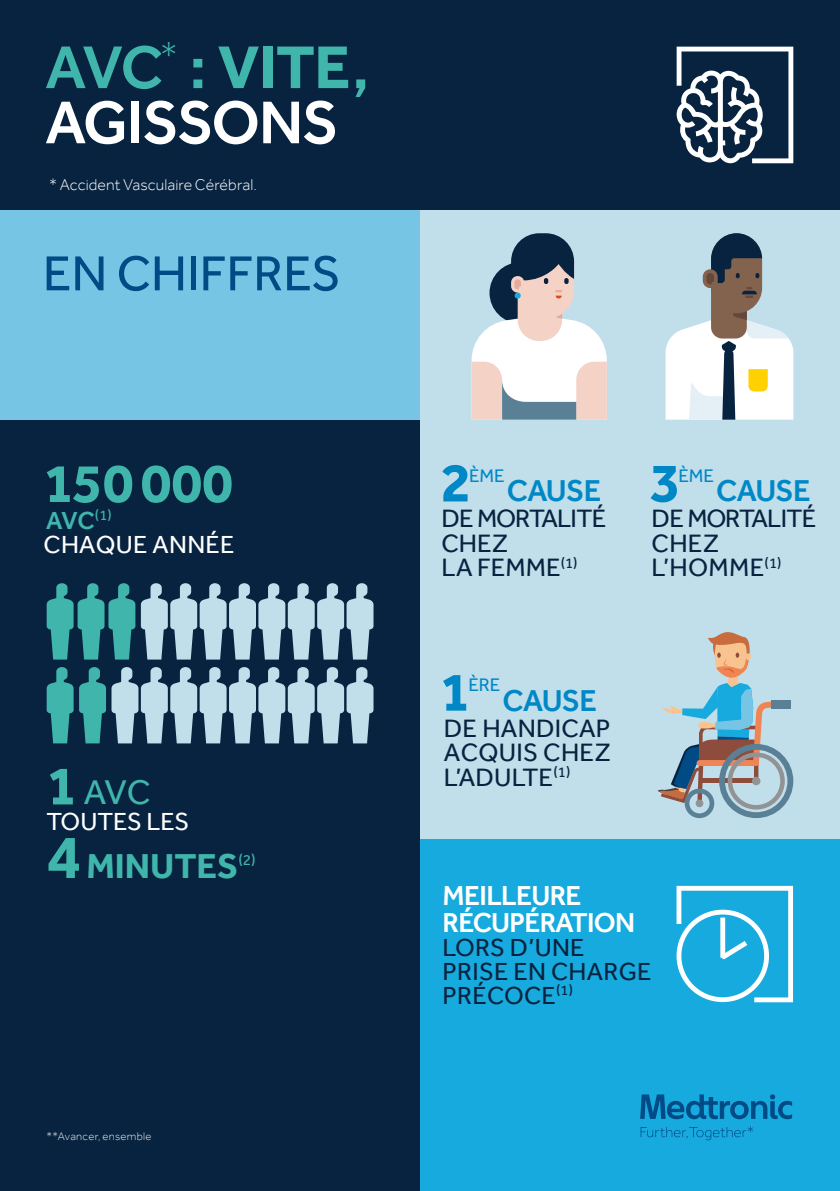
<style>
.page{position:relative;width:840px;height:1191px;background:#fff}
.page>*{position:absolute;margin:0;border:0;box-sizing:border-box;transform-origin:0 0}
.t1{font:500 62.4px/55.2px "Effra";letter-spacing:-.03em;color:#fff}
.t2{font:700 56.4px "Effra";color:#40b5ab}
.t3{font:700 56.4px "Effra";color:#0088c6}
.t4{font:50.8px "Effra";color:#004a85}
.t5{font:700 35.6px "Effra";color:#40b5ab}
.t6{font:35.2px "Effra";color:#40b5ab}
.t7{font:500 31px "Effra";letter-spacing:-.025em;color:#0088c6}
.t8{font:500 28.2px/26.8px "Effra";letter-spacing:-.025em;color:#fff}
.t9{font:25.8px/24.6px "Effra";letter-spacing:-.025em;color:#072340}
.t10{font:25.8px/24.6px "Effra";letter-spacing:.005em;color:#072340;text-align:justify}
.t11{font:25.4px/24px "Effra";letter-spacing:.01em;color:#072340}
.t12{font:25.4px/24px "Effra";letter-spacing:.01em;color:#fff}
.t13{font:18.8px "Effra";letter-spacing:-.01em;color:#0088c6}
.t14{font:300 16px "Effra";letter-spacing:.005em;color:#fff}
.t15{font:15.4px "Effra";color:#40b5ab}
.t16{font:300 11.2px "Effra";letter-spacing:.025em;color:#efeeed}
.s1{color:#40b5ab}
.s2{font-weight:700;color:#40b5ab}
.s3{font-weight:700;font-size:56.4px}
.s4{font-weight:500;color:#40b5ab}
.s5{font-size:63.4px}
</style>
<div class="page">
<div style="left:19px;top:210px;width:820px;height:953px;background:#c1deeb"></div>
<div style="left:418px;top:839px;width:421px;height:352px;background:#17aade"></div>
<div style="left:0;top:420px;width:419px;height:771px;background:#072340"></div>
<div style="left:0;top:0;width:839px;height:210px;background:#072340"></div>
<svg style="left:676px;top:47px;width:116px;height:116px"></svg>
<svg style="left:640px;top:1094px;width:151px;height:46px"></svg>
<div style="left:0;top:210px;width:420px;height:210px;background:#76c5e5"></div>
<svg style="left:47px;top:583px;width:88px;height:76px"></svg>
<svg style="left:141px;top:583px;width:232px;height:76px"></svg>
<svg style="left:47px;top:667px;width:326px;height:76px"></svg>
<svg style="left:665px;top:233px;width:128px;height:187px"></svg>
<svg style="left:471px;top:233px;width:135px;height:187px"></svg>
<div style="left:514px;top:292px;width:6px;height:7px;background:#17aade;border-radius:50%"></div>
<svg style="left:676px;top:886px;width:116px;height:116px"></svg>
<div style="left:771px;top:700px;width:19px;height:9px;background:#5a8095"></div>
<div style="left:718px;top:744px;width:74px;height:74px;border:6px solid #5a8095;border-radius:50%"></div>
<div style="left:727px;top:752px;width:57px;height:57px;border:5px solid #929395;border-radius:50%"></div>
<svg style="left:657px;top:632px;width:122px;height:176px"></svg>
<div style="left:684px;top:788px;width:29px;height:30px;border:5px solid #5a8095;border-radius:50%"></div>
<div style="left:695px;top:800px;width:7px;height:6px;background:#929395;border-radius:50%"></div>
<div style="left:695px;top:799px;width:7px;height:8px;border:1px solid #929395;border-radius:50%"></div>
<h1 class="t1" style="left:46px;top:39px;width:324px"><span class="s1">AVC</span><sup>*</sup> <span class="s1">:</span> <span class="s2">VITE</span><span class="s1">,<br></span>AGISSONS</h1>
<p class="t14" style="left:49px;top:175px;width:209px">* Accident Vasculaire Cérébral.</p>
<h3 class="t4" style="left:43px;top:244px;width:299px">EN CHIFFRES</h3>
<h2 class="t3" style="left:440px;top:448px;width:32px">2</h2>
<p class="t13" style="left:469px;top:464px;width:37px">ÈME</p>
<p class="t7" style="left:506px;top:472px;width:175px">CAUSE <span class="s3">3</span></p>
<p class="t13" style="left:678px;top:464px;width:37px">ÈME</p>
<h2 class="t2" style="left:44px;top:449px;width:191px">150000</h2>
<p class="t12" style="left:44px;top:508px;width:192px"><span class="s4">AVC</span><sup>(1)<br></sup>CHAQUE ANNÉE</p>
<p class="t9" style="left:441px;top:506px;width:166px">DE MORTALITÉ<br>CHEZ<br>LA FEMME<sup>(1)</sup></p>
<p class="t9" style="left:651px;top:506px;width:166px">DE MORTALITÉ<br>CHEZ<br>L’HOMME<sup>(1)</sup></p>
<p class="t7" style="left:715px;top:472px;width:96px">CAUSE</p>
<h3 class="t6" style="left:47px;top:772px;width:105px"><span class="s3">1</span> AVC</h3>
<p class="t12" style="left:47px;top:809px;width:144px">TOUTES LES</p>
<h3 class="t5" style="left:47px;top:844px;width:193px"><span class="s5">4</span> MINUTES</h3>
<p class="t15" style="left:238px;top:851px;width:19px">(2)</p>
<p class="t16" style="left:47px;top:1130px;width:106px">**Avancer, ensemble</p>
<h2 class="t3" style="left:440px;top:657px;width:32px">1</h2>
<p class="t13" style="left:468px;top:673px;width:33px">ÈRE</p>
<p class="t7" style="left:502px;top:682px;width:96px">CAUSE</p>
<p class="t10" style="left:443px;top:715px;width:168px">DE HANDICAP ACQUIS CHEZ L’ADULTE<sup>(1)</sup></p>
<p class="t8" style="left:442px;top:881px;width:194px">MEILLEURE<br>RÉCUPÉRATION</p>
<p class="t11" style="left:442px;top:935px;width:210px">LORS D’UNE<br>PRISE EN CHARGE<br>PRÉCOCE<sup>(1)</sup></p>
</div>
